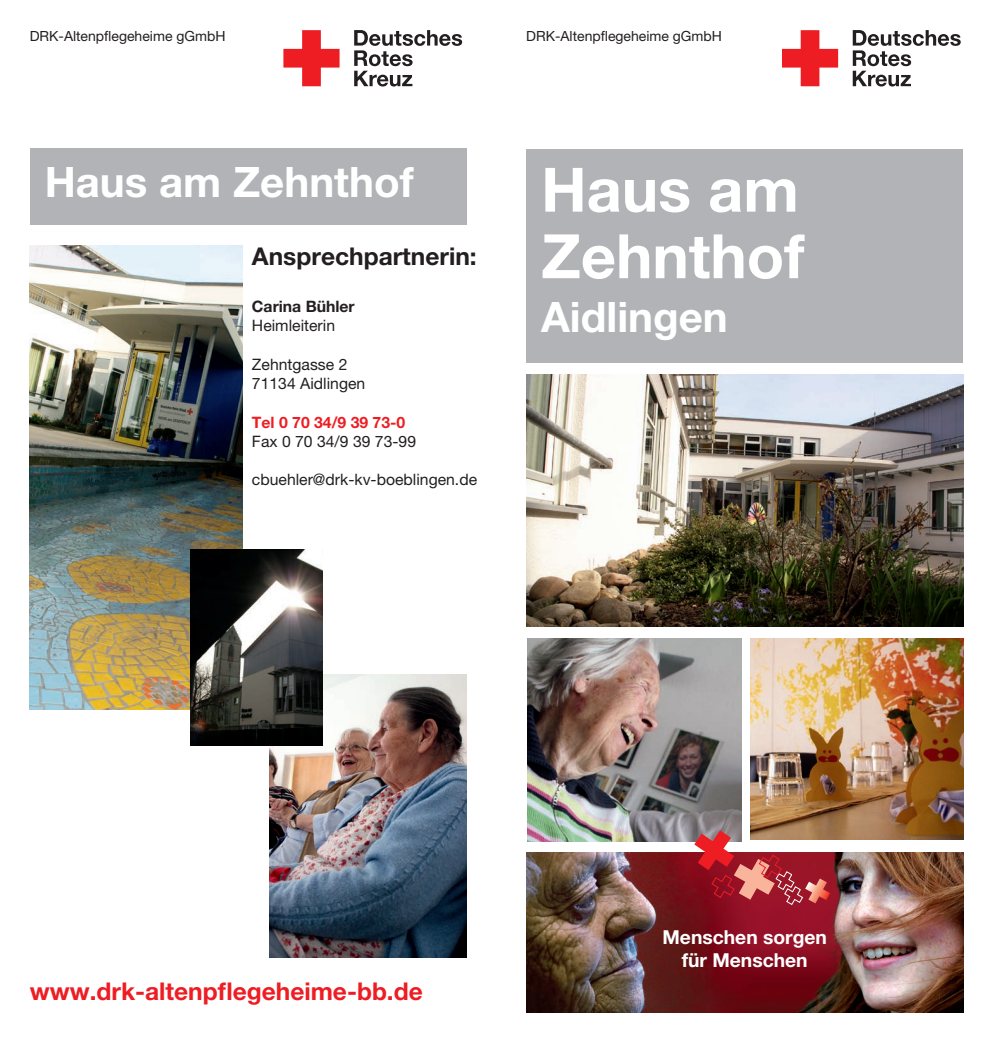
<style>
.page{position:relative;width:993px;height:1042px;background:#fff}
.page>*{position:absolute;margin:0;border:0;box-sizing:border-box;transform-origin:0 0}
.t1{font:700 61.25px/66.5px "Helvetica Neue";color:#fff}
.t2{font:700 42px "Helvetica Neue";color:#fff}
.t3{font:700 24.5px "Helvetica Neue";color:#ee1d23}
.t4{font:700 24.5px "Helvetica Neue";color:#231f20}
.t5{font:700 19.25px/22.8px "Helvetica Neue";color:#fff;text-align:center}
.t6{font:15.75px/19.2px "Helvetica Neue";color:#231f20}
.t7{font:700 15.75px "Helvetica Neue";color:#ee1d23}
.t8{font:700 15.75px "Helvetica Neue";color:#231f20}
.t9{font:14px "Helvetica Neue";color:#231f20}
</style>
<div class="page">
<img style="left:750px;top:639px;width:212px;height:201px">
<img style="left:526px;top:375px;width:436px;height:252px">
<svg style="left:782px;top:30px;width:55px;height:56px"></svg>
<svg style="left:852px;top:30px;width:108px;height:56px"></svg>
<svg style="left:283px;top:30px;width:56px;height:56px"></svg>
<svg style="left:354px;top:30px;width:108px;height:56px"></svg>
<div style="left:526px;top:149px;width:436px;height:213px;background:#b2b3b7"></div>
<img style="left:527px;top:639px;width:213px;height:201px">
<img style="left:526px;top:852px;width:436px;height:160px">
<svg style="left:694px;top:830px;width:135px;height:75px;background:#b95458"></svg>
<div style="left:30px;top:149px;width:436px;height:76px;background:#b2b3b7"></div>
<img style="left:30px;top:245px;width:212px;height:464px">
<img style="left:270px;top:675px;width:196px;height:282px">
<img style="left:190px;top:549px;width:132px;height:197px">
<p class="t9" style="left:30px;top:27px;width:197px">DRK-Altenpflegeheime gGmbH</p>
<p class="t9" style="left:526px;top:27px;width:197px">DRK-Altenpflegeheime gGmbH</p>
<h2 class="t2" style="left:45px;top:156px;width:370px">Haus am Zehnthof</h2>
<h3 class="t4" style="left:252px;top:241px;width:226px">Ansprechpartnerin:</h3>
<p class="t8" style="left:252px;top:297px;width:104px">Carina Bühler</p>
<p class="t6" style="left:252px;top:316px;width:85px">Heimleiterin</p>
<p class="t6" style="left:252px;top:354px;width:115px">Zehntgasse 2<br>71134 Aidlingen</p>
<p class="t7" style="left:252px;top:412px;width:155px">Tel 0 70 34/9 39 73-0</p>
<p class="t6" style="left:252px;top:431px;width:166px">Fax 0 70 34/9 39 73-99</p>
<p class="t6" style="left:252px;top:470px;width:226px">cbuehler@drk-kv-boeblingen.de</p>
<h1 class="t1" style="left:541px;top:155px;width:265px">Haus am<br>Zehnthof</h1>
<h2 class="t2" style="left:541px;top:291px;width:188px">Aidlingen</h2>
<h3 class="t3" style="left:30px;top:976px;width:394px">www.drk-altenpflegeheime-bb.de</h3>
<p class="t5" style="left:662px;top:925px;width:166px">Menschen sorgen für Menschen</p>
</div>
